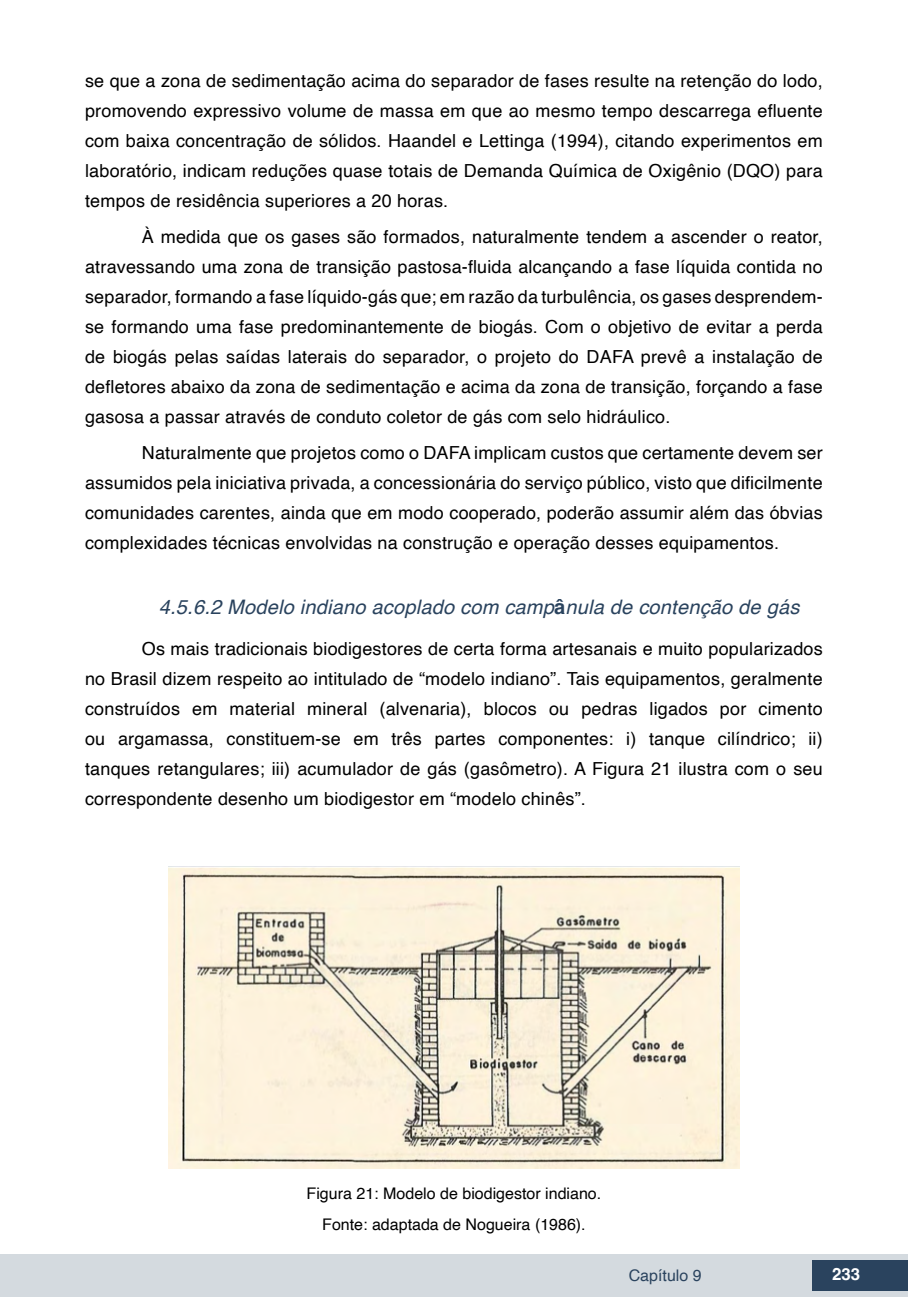
<style>
.page{position:relative;width:908px;height:1304px;background:#fff}
.page>*{position:absolute;margin:0;border:0;box-sizing:border-box;transform-origin:0 0}
.tit_3{font:italic 20px "Helvetica";letter-spacing:.01em;color:#2a435e}
.txt{font:18px/30px "Helvetica";letter-spacing:.01em;color:#000;text-align:justify}
.t1{font:700 16.8px "Helvetica";color:#fff}
.imagens_graf_tab{font:16px "Helvetica";color:#000}
.t2{font:16px "Helvetica";color:#2a435e}
.s1{font-weight:700;font-style:normal}
</style>
<div class="page">
<div style="left:0;top:1254px;width:906px;height:43px;background:#d4dadf"></div>
<div style="left:812px;top:1261px;width:95px;height:30px;background:#2a435e"></div>
<img style="left:168px;top:867px;width:571px;height:302px">
<p class="txt" style="left:85px;top:66px;width:738px">se que a zona de sedimentação acima do separador de fases resulte na retenção do lodo, promovendo expressivo volume de massa em que ao mesmo tempo descarrega efluente com baixa concentração de sólidos. Haandel e Lettinga (1994), citando experimentos em laboratório, indicam reduções quase totais de Demanda Química de Oxigênio (DQO) para tempos de residência superiores a 20 horas.</p>
<p class="txt" style="left:85px;top:222px;width:738px;text-indent:57px">À medida que os gases são formados, naturalmente tendem a ascender o reator, atravessando uma zona de transição pastosa-fluida alcançando a fase líquida contida no separador, formando a fase líquido-gás que; em razão da turbulência, os gases desprendem&shy;se formando uma fase predominantemente de biogás. Com o objetivo de evitar a perda de biogás pelas saídas laterais do separador, o projeto do DAFA prevê a instalação de defletores abaixo da zona de sedimentação e acima da zona de transição, forçando a fase gasosa a passar através de conduto coletor de gás com selo hidráulico.</p>
<p class="txt" style="left:85px;top:438px;width:738px;text-indent:57px">Naturalmente que projetos como o DAFA implicam custos que certamente devem ser assumidos pela iniciativa privada, a concessionária do serviço público, visto que dificilmente comunidades carentes, ainda que em modo cooperado, poderão assumir além das óbvias complexidades técnicas envolvidas na construção e operação desses equipamentos.</p>
<p class="tit_3" style="left:159px;top:591px;width:641px">4.5.6.2 Modelo indiano acoplado com camp<span class="s1">â</span>nula de contenção de gás</p>
<p class="txt" style="left:85px;top:634px;width:738px;text-indent:57px">Os mais tradicionais biodigestores de certa forma artesanais e muito popularizados no Brasil dizem respeito ao intitulado de “modelo indiano”. Tais equipamentos, geralmente construídos em material mineral (alvenaria), blocos ou pedras ligados por cimento ou argamassa, constituem-se em três partes componentes: i) tanque cilíndrico; ii) tanques retangulares; iii) acumulador de gás (gasômetro). A Figura 21 ilustra com o seu correspondente desenho um biodigestor em “modelo chinês”.</p>
<p class="imagens_graf_tab" style="left:306px;top:1181px;width:296px">Figura 21: Modelo de biodigestor indiano.</p>
<p class="imagens_graf_tab" style="left:322px;top:1212px;width:265px">Fonte: adaptada de Nogueira (1986).</p>
<p class="t2" style="left:628px;top:1263px;width:74px">Capítulo 9</p>
<p class="t1" style="left:831px;top:1264px;width:30px">233</p>
</div>
